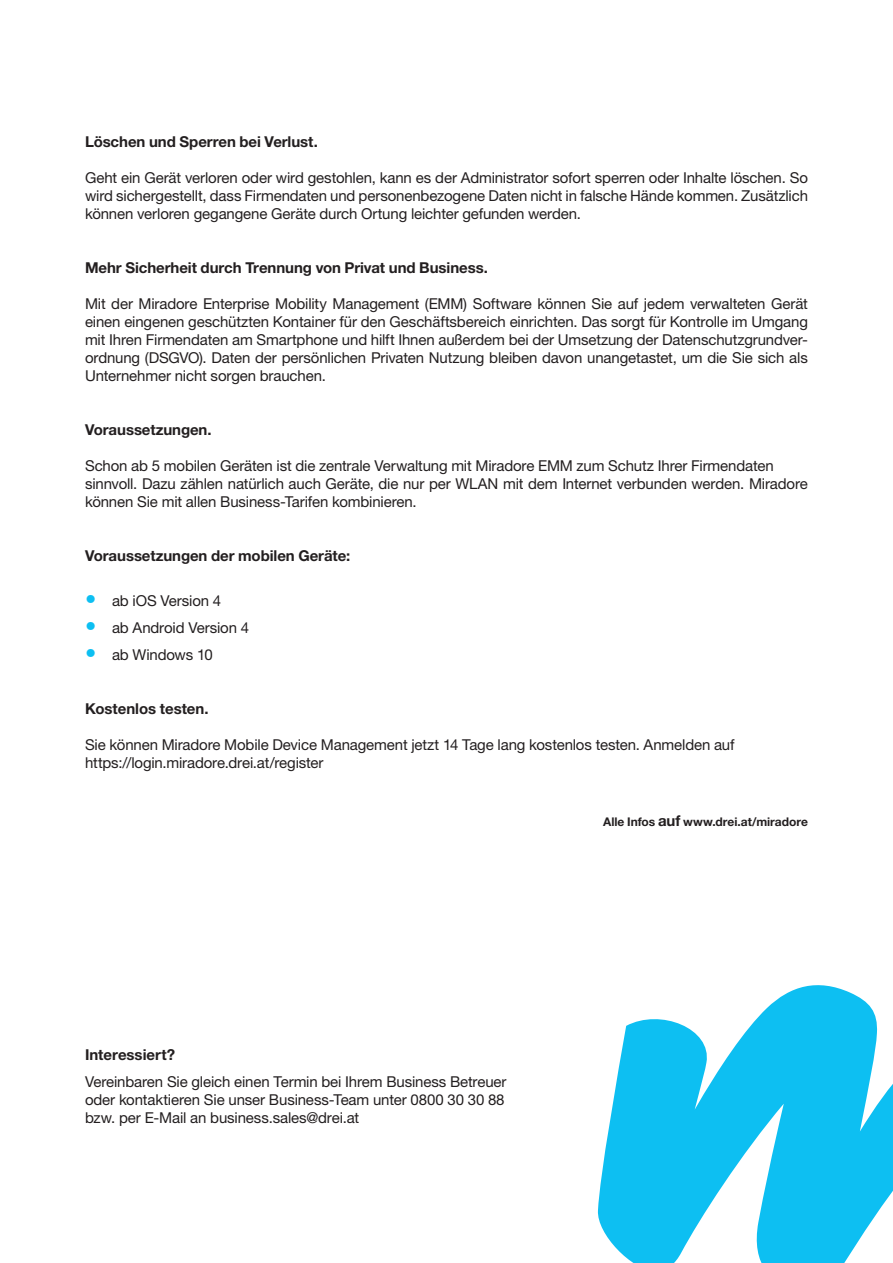
<style>
.page{position:relative;width:893px;height:1263px;background:#fff}
.page>*{position:absolute;margin:0;border:0;box-sizing:border-box;transform-origin:0 0}
.t1{font:15px/18px "Helvetica Neue LT Pro";letter-spacing:-.01em;color:#231f20}
.t2{font:700 15px "Helvetica Neue LT Pro";letter-spacing:-.005em;color:#231f20}
.t3{font:700 12px "Helvetica Neue LT Pro";color:#231f20}
.s1{font-weight:300;font-size:22.5px;color:#0dbff2}
.s2{font-size:15px}
</style>
<div class="page">
<svg style="left:597px;top:985px;width:296px;height:278px;fill:#0dbff2"></svg>
<p class="t2" style="left:85px;top:132px;width:234px">Löschen und Sperren bei Verlust.</p>
<p class="t1" style="left:85px;top:168px;width:724px;text-align:justify">Geht ein Gerät verloren oder wird gestohlen, kann es der Administrator sofort sperren oder Inhalte löschen. So wird sichergestellt, dass Firmendaten und personenbezogene Daten nicht in falsche Hände kommen. Zusätzlich können verloren gegangene Geräte durch Ortung leichter gefunden werden.</p>
<p class="t2" style="left:85px;top:258px;width:404px">Mehr Sicherheit durch Trennung von Privat und Business.</p>
<p class="t1" style="left:85px;top:294px;width:724px;text-align:justify">Mit der Miradore Enterprise Mobility Management (EMM) Software können Sie auf jedem verwalteten Gerät einen eingenen geschützten Kontainer für den Geschäftsbereich einrichten. Das sorgt für Kontrolle im Umgang mit Ihren Firmendaten am Smartphone und hilft Ihnen außerdem bei der Umsetzung der Datenschutzgrundver&shy;ordnung (DSGVO). Daten der persönlichen Privaten Nutzung bleiben davon unangetastet, um die Sie sich als Unternehmer nicht sorgen brauchen.</p>
<p class="t2" style="left:85px;top:420px;width:128px">Voraussetzungen.</p>
<p class="t1" style="left:85px;top:456px;width:724px">Schon ab 5 mobilen Geräten ist die zentrale Verwaltung mit Miradore EMM zum Schutz Ihrer Firmendaten sinnvoll. Dazu zählen natürlich auch Geräte, die nur per WLAN mit dem Internet verbunden werden. Miradore können Sie mit allen Business-Tarifen kombinieren.</p>
<p class="t2" style="left:85px;top:546px;width:267px">Voraussetzungen der mobilen Geräte:</p>
<p class="t1" style="left:85px;top:591px;width:138px"><span class="s1">•</span> ab iOS Version 4</p>
<p class="t1" style="left:85px;top:618px;width:166px"><span class="s1">•</span> ab Android Version 4</p>
<p class="t1" style="left:85px;top:645px;width:129px"><span class="s1">•</span> ab Windows 10</p>
<p class="t2" style="left:85px;top:699px;width:125px">Kostenlos testen.</p>
<p class="t1" style="left:85px;top:735px;width:651px">Sie können Miradore Mobile Device Management jetzt 14 Tage lang kostenlos testen. Anmelden auf https://login.miradore.drei.at/register</p>
<p class="t2" style="left:85px;top:1045px;width:92px">Interessiert?</p>
<p class="t1" style="left:85px;top:1073px;width:423px">Vereinbaren Sie gleich einen Termin bei Ihrem Business Betreuer oder kontaktieren Sie unser Business-Team unter 0800 30 30 88 bzw. per E-Mail an business.sales@drei.at</p>
<p class="t3" style="left:603px;top:814px;width:206px">Alle Infos <span class="s2">auf</span> www.drei.at/miradore</p>
</div>
